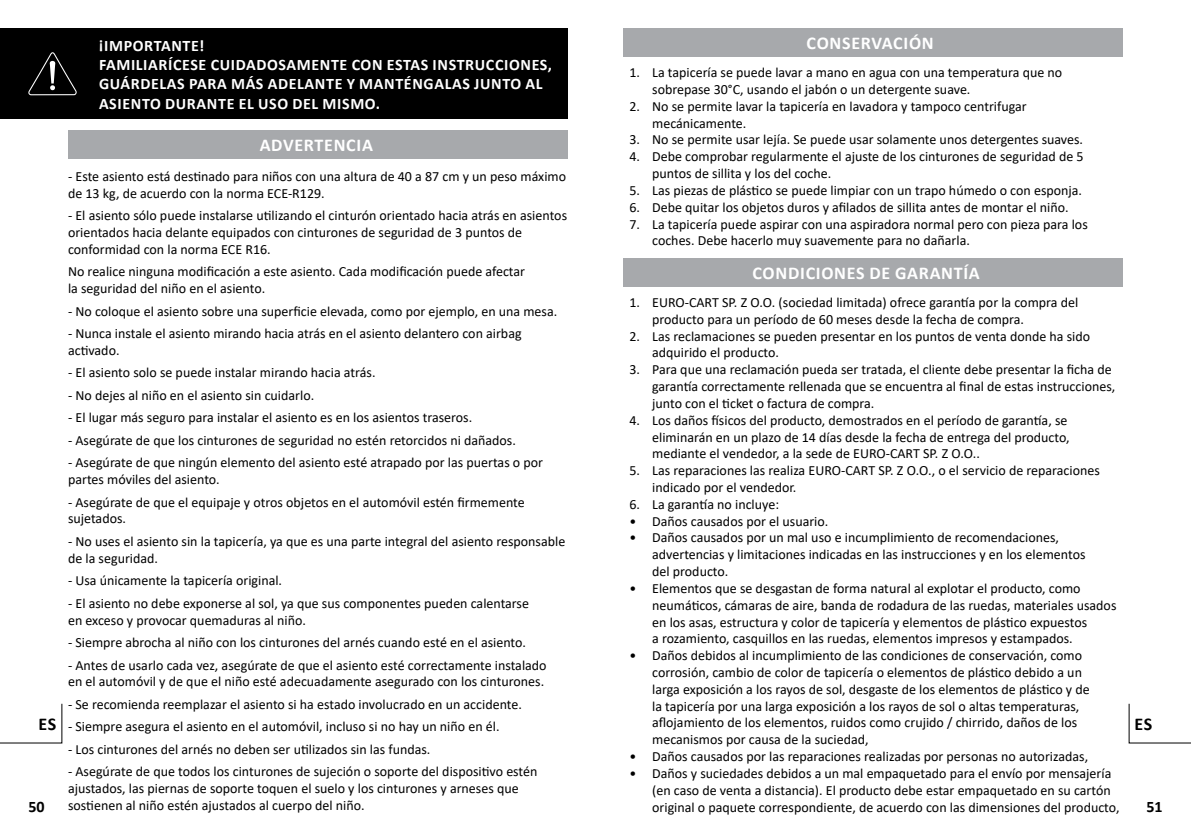
<style>
.page{position:relative;width:1191px;height:840px;background:#fff}
.page>*{position:absolute;margin:0;border:0;box-sizing:border-box;transform-origin:0 0}
.t1{font:700 18px "Calibri";letter-spacing:.04em;color:#fff}
.t2{font:700 18px "Calibri";color:#000}
.t3{font:700 16px/19.2px "Calibri";letter-spacing:.04em;color:#fff}
.t4{font:700 16px "Calibri";color:#000}
.t5{font:14px/16.8px "Calibri";color:#000}
</style>
<div class="page">
<div style="left:0;top:28px;width:567px;height:91px;background:#000"></div>
<svg style="left:28px;top:52px;width:49px;height:43px"></svg>
<div style="left:68px;top:130px;width:499px;height:29px;background:#a7a9ac"></div>
<div style="left:624px;top:28px;width:499px;height:29px;background:#a7a9ac"></div>
<div style="left:624px;top:258px;width:499px;height:28px;background:#a7a9ac"></div>
<svg style="left:1128px;top:703px;width:63px;height:40px"></svg>
<svg style="left:0;top:703px;width:63px;height:40px"></svg>
<p class="t1" style="left:806px;top:31px;width:129px">CONSERVACIÓN</p>
<p class="t3" style="left:99px;top:36px;width:455px">¡IMPORTANTE!<br>FAMILIARÍCESE CUIDADOSAMENTE CON ESTAS INSTRUCCIONES, GUÁRDELAS PARA MÁS ADELANTE Y MANTÉNGALAS JUNTO AL ASIENTO DURANTE EL USO DEL MISMO.</p>
<p class="t5" style="left:652px;top:64px;width:411px;text-indent:-23px">1. La tapicería se puede lavar a mano en agua con una temperatura que no sobrepase 30°C, usando el jabón o un detergente suave.</p>
<p class="t5" style="left:652px;top:97px;width:376px;text-indent:-23px">2. No se permite lavar la tapicería en lavadora y tampoco centrifugar mecánicamente.</p>
<p class="t5" style="left:629px;top:131px;width:455px">3. No se permite usar lejía. Se puede usar solamente unos detergentes suaves.</p>
<p class="t5" style="left:652px;top:148px;width:433px;text-indent:-23px">4. Debe comprobar regularmente el ajuste de los cinturones de seguridad de 5 puntos de sillita y los del coche.</p>
<p class="t5" style="left:629px;top:181px;width:454px">5. Las piezas de plástico se puede limpiar con un trapo húmedo o con esponja.</p>
<p class="t5" style="left:629px;top:198px;width:440px">6. Debe quitar los objetos duros y afilados de sillita antes de montar el niño.</p>
<p class="t5" style="left:652px;top:215px;width:437px;text-indent:-23px">7. La tapicería puede aspirar con una aspiradora normal pero con pieza para los coches. Debe hacerlo muy suavemente para no dañarla.</p>
<p class="t1" style="left:260px;top:133px;width:46px">ADVERTENCIA</p>
<p class="t5" style="left:68px;top:167px;width:499px">- Este asiento está destinado para niños con una altura de 40 a 87 cm y un peso máximo de 13 kg, de acuerdo con la norma ECE-R129.</p>
<p class="t5" style="left:68px;top:206px;width:500px">- El asiento sólo puede instalarse utilizando el cinturón orientado hacia atrás en asientos orientados hacia delante equipados con cinturones de seguridad de 3 puntos de conformidad con la norma ECE R16.</p>
<p class="t5" style="left:68px;top:263px;width:458px">No realice ninguna modificación a este asiento. Cada modificación puede afectar la seguridad del niño en el asiento.</p>
<p class="t5" style="left:68px;top:302px;width:491px">- No coloque el asiento sobre una superficie elevada, como por ejemplo, en una mesa.</p>
<p class="t5" style="left:68px;top:324px;width:455px">- Nunca instale el asiento mirando hacia atrás en el asiento delantero con airbag activado.</p>
<p class="t5" style="left:68px;top:364px;width:309px">- El asiento solo se puede instalar mirando hacia atrás.</p>
<p class="t5" style="left:68px;top:386px;width:248px">- No dejes al niño en el asiento sin cuidarlo.</p>
<p class="t5" style="left:68px;top:408px;width:406px">- El lugar más seguro para instalar el asiento es en los asientos traseros.</p>
<p class="t5" style="left:68px;top:431px;width:449px">- Asegúrate de que los cinturones de seguridad no estén retorcidos ni dañados.</p>
<p class="t5" style="left:68px;top:453px;width:476px">- Asegúrate de que ningún elemento del asiento esté atrapado por las puertas o por partes móviles del asiento.</p>
<p class="t5" style="left:68px;top:493px;width:458px">- Asegúrate de que el equipaje y otros objetos en el automóvil estén firmemente sujetados.</p>
<p class="t5" style="left:68px;top:532px;width:499px">- No uses el asiento sin la tapicería, ya que es una parte integral del asiento responsable de la seguridad.</p>
<p class="t5" style="left:68px;top:571px;width:216px">- Usa únicamente la tapicería original.</p>
<p class="t5" style="left:68px;top:594px;width:462px">- El asiento no debe exponerse al sol, ya que sus componentes pueden calentarse en exceso y provocar quemaduras al niño.</p>
<p class="t5" style="left:68px;top:633px;width:459px">- Siempre abrocha al niño con los cinturones del arnés cuando esté en el asiento.</p>
<p class="t5" style="left:68px;top:655px;width:480px">- Antes de usarlo cada vez, asegúrate de que el asiento esté correctamente instalado en el automóvil y de que el niño esté adecuadamente asegurado con los cinturones.</p>
<p class="t5" style="left:68px;top:695px;width:455px">- Se recomienda reemplazar el asiento si ha estado involucrado en un accidente.</p>
<p class="t5" style="left:68px;top:717px;width:433px">- Siempre asegura el asiento en el automóvil, incluso si no hay un niño en él.</p>
<p class="t5" style="left:68px;top:740px;width:364px">- Los cinturones del arnés no deben ser utilizados sin las fundas.</p>
<p class="t5" style="left:68px;top:762px;width:471px">- Asegúrate de que todos los cinturones de sujeción o soporte del dispositivo estén ajustados, las piernas de soporte toquen el suelo y los cinturones y arneses que sostienen al niño estén ajustados al cuerpo del niño.</p>
<p class="t1" style="left:752px;top:260px;width:229px">CONDICIONES DE GARANTÍA</p>
<p class="t5" style="left:652px;top:293px;width:427px;text-indent:-23px">1. EURO-CART SP. Z O.O. (sociedad limitada) ofrece garantía por la compra del producto para un período de 60 meses desde la fecha de compra.</p>
<p class="t5" style="left:652px;top:327px;width:439px;text-indent:-23px">2. Las reclamaciones se pueden presentar en los puntos de venta donde ha sido adquirido el producto.</p>
<p class="t5" style="left:652px;top:360px;width:464px;text-indent:-23px">3. Para que una reclamación pueda ser tratada, el cliente debe presentar la ficha de garantía correctamente rellenada que se encuentra al final de estas instrucciones, junto con el ticket o factura de compra.</p>
<p class="t5" style="left:652px;top:411px;width:419px;text-indent:-23px">4. Los daños físicos del producto, demostrados en el período de garantía, se eliminarán en un plazo de 14 días desde la fecha de entrega del producto, mediante el vendedor, a la sede de EURO-CART SP. Z O.O..</p>
<p class="t5" style="left:652px;top:461px;width:449px;text-indent:-23px">5. Las reparaciones las realiza EURO-CART SP. Z O.O., o el servicio de reparaciones indicado por el vendedor.</p>
<p class="t5" style="left:629px;top:495px;width:151px">6. La garantía no incluye:</p>
<p class="t5" style="left:629px;top:512px;width:200px">• Daños causados por el usuario.</p>
<p class="t5" style="left:652px;top:528px;width:435px;text-indent:-23px">• Daños causados por un mal uso e incumplimiento de recomendaciones, advertencias y limitaciones indicadas en las instrucciones y en los elementos del producto.</p>
<p class="t5" style="left:652px;top:579px;width:466px;text-indent:-23px">• Elementos que se desgastan de forma natural al explotar el producto, como neumáticos, cámaras de aire, banda de rodadura de las ruedas, materiales usados en los asas, estructura y color de tapicería y elementos de plástico expuestos<br>a rozamiento, casquillos en las ruedas, elementos impresos y estampados.</p>
<p class="t5" style="left:652px;top:646px;width:439px;text-indent:-23px">• Daños debidos al incumplimiento de las condiciones de conservación, como corrosión, cambio de color de tapicería o elementos de plástico debido a un larga exposición a los rayos de sol, desgaste de los elementos de plástico y de la tapicería por una larga exposición a los rayos de sol o altas temperaturas, aflojamiento de los elementos, ruidos como crujido / chirrido, daños de los mecanismos por causa de la suciedad,</p>
<p class="t5" style="left:629px;top:747px;width:460px">• Daños causados por las reparaciones realizadas por personas no autorizadas,</p>
<p class="t5" style="left:652px;top:764px;width:469px;text-indent:-23px">• Daños y suciedades debidos a un mal empaquetado para el envío por mensajería (en caso de venta a distancia). El producto debe estar empaquetado en su cartón original o paquete correspondiente, de acuerdo con las dimensiones del producto,</p>
<p class="t2" style="left:39px;top:710px;width:19px">ES</p>
<p class="t2" style="left:1134px;top:710px;width:19px">ES</p>
<p class="t4" style="left:28px;top:794px;width:18px">50</p>
<p class="t4" style="left:1146px;top:794px;width:18px">51</p>
</div>
